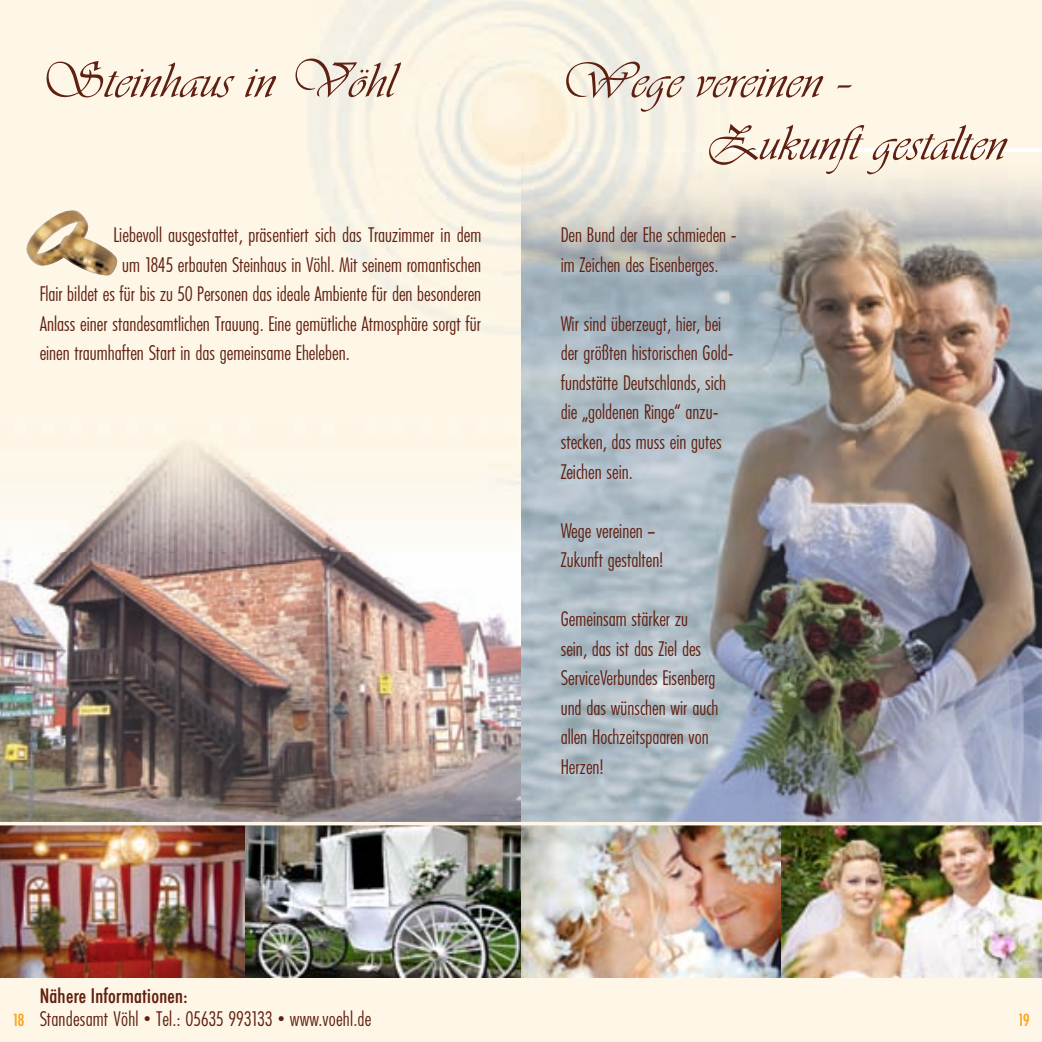
<style>
.page{position:relative;width:1042px;height:1042px;background:#fef6e6}
.page>*{position:absolute;margin:0;border:0;box-sizing:border-box;transform-origin:0 0}
.t1{font:52.15px/62.6px "Vivaldi D";letter-spacing:.005em;color:#602011}
.t2{font:300 21px/29.6px "Futura Condensed BQ";color:#602011}
.t3{font:500 21px "Futura Condensed BQ";letter-spacing:.01em;color:#602011}
.t4{font:500 17.5px "Futura Condensed BQ";color:#f9a51b}
</style>
<div class="page">
<img style="left:521px;top:274px;width:521px;height:703px">
<img style="left:781px;top:825px;width:261px;height:152px">
<img style="left:728px;top:148px;width:314px;height:126px">
<img style="left:521px;top:148px;width:207px;height:187px">
<svg style="left:521px;top:261px;width:1px;height:13px"></svg>
<img style="left:521px;top:152px;width:1px;height:109px">
<img style="left:0;top:564px;width:521px;height:413px">
<hr style="left:0;top:822px;width:1042px;height:3px;background:#fef6e6">
<svg style="left:521px;top:552px;width:1px;height:12px"></svg>
<img style="left:0;top:445px;width:521px;height:119px">
<img style="left:521px;top:420px;width:1px;height:132px">
<img style="left:26px;top:210px;width:91px;height:66px">
<h1 class="t1" style="left:40px;top:48px;width:356px">Steinhaus in Vöhl</h1>
<p class="t2" style="left:114px;top:220px;width:369px">Liebevoll ausgestattet, präsentiert sich das Trauzimmer in dem</p>
<p class="t2" style="left:122px;top:250px;width:361px">um 1845 erbauten Steinhaus in Vöhl. Mit seinem romantischen</p>
<p class="t2" style="left:40px;top:279px;width:443px">Flair bildet es für bis zu 50 Personen das ideale Ambiente für den besonderen</p>
<p class="t2" style="left:40px;top:309px;width:443px">Anlass einer standesamtlichen Trauung. Eine gemütliche Atmosphäre sorgt für</p>
<p class="t2" style="left:40px;top:338px;width:311px">einen traumhaften Start in das gemeinsame Eheleben.</p>
<h1 class="t1" style="left:707px;top:48px;width:300px;text-indent:-146px">Wege vereinen –<br>Zukunft gestalten</h1>
<p class="t2" style="left:561px;top:220px;width:177px">Den Bund der Ehe schmieden - im Zeichen des Eisenberges.</p>
<p class="t2" style="left:561px;top:309px;width:174px">Wir sind überzeugt, hier, bei der größten historischen Gold&shy;fundstätte Deutschlands, sich die „goldenen Ringe“ anzu&shy;stecken, das muss ein gutes<br>Zeichen sein.</p>
<p class="t2" style="left:561px;top:515px;width:104px">Wege vereinen –<br>Zukunft gestalten!</p>
<p class="t2" style="left:561px;top:604px;width:159px">Gemeinsam stärker zu sein, das ist das Ziel des<br>ServiceVerbundes Eisenberg und das wünschen wir auch allen Hochzeitspaaren von<br>Herzen!</p>
<p class="t3" style="left:40px;top:984px;width:149px">Nähere Informationen:</p>
<p class="t2" style="left:40px;top:1003px;width:333px">Standesamt Vöhl • Tel.: 05635 993133 • www.voehl.de</p>
<p class="t4" style="left:12px;top:1010px;width:13px">18</p>
<p class="t4" style="left:1017px;top:1010px;width:13px">19</p>
</div>
